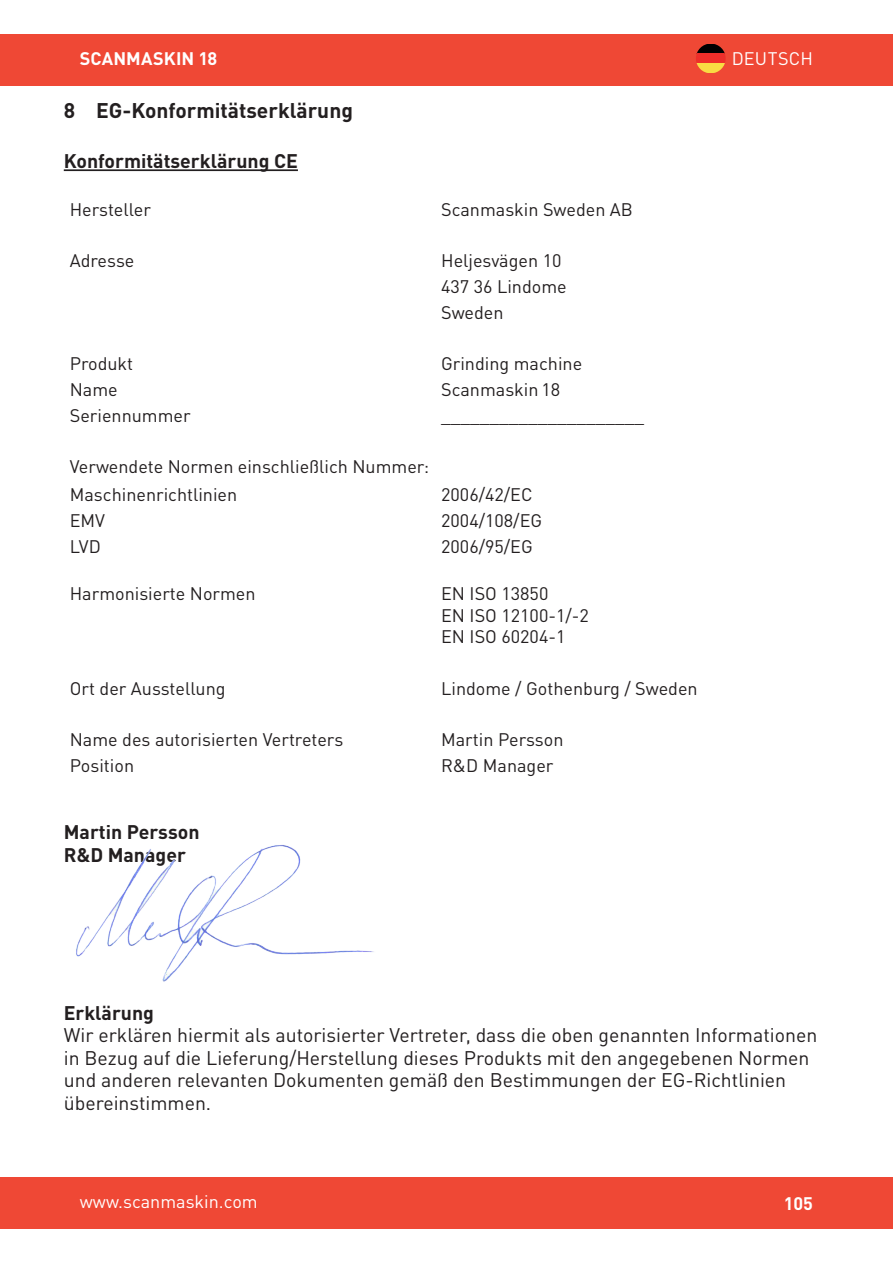
<style>
.page{position:relative;width:893px;height:1263px;background:#fff}
.page>*{position:absolute;margin:0;border:0;box-sizing:border-box;transform-origin:0 0}
.t1{font:700 21px "DIN Pro";color:#231f20}
.t2{font:19.5px/22.5px "DIN Pro";color:#231f20}
.t3{font:700 19.5px "DIN Pro";color:#231f20}
.t4{font:18px "DIN Pro";color:#231f20}
.t5{font:18px "DIN Pro";color:#fff}
.t6{font:700 18px "DIN Pro";color:#fff}
</style>
<div class="page">
<hr style="left:64px;top:169px;width:234px;height:2px;background:#231f20">
<img style="left:76px;top:845px;width:298px;height:137px">
<div style="left:0;top:34px;width:893px;height:51px;background:#ef4835"></div>
<div style="left:0;top:1178px;width:893px;height:51px;background:#ef4835"></div>
<svg style="left:696px;top:44px;width:29px;height:10px"></svg>
<div style="left:696px;top:54px;width:30px;height:9px;background:#ee2e2a"></div>
<svg style="left:696px;top:63px;width:29px;height:10px"></svg>
<p class="t6" style="left:80px;top:44px;width:139px">SCANMASKIN 18</p>
<p class="t5" style="left:732px;top:44px;width:83px">DEUTSCH</p>
<p class="t1" style="left:64px;top:94px;width:291px">8 EG-Konformitätserklärung</p>
<p class="t3" style="left:64px;top:145px;width:236px">Konformitätserklärung CE</p>
<p class="t4" style="left:70px;top:195px;width:83px">Hersteller</p>
<p class="t4" style="left:441px;top:195px;width:193px">Scanmaskin Sweden AB</p>
<p class="t4" style="left:70px;top:247px;width:66px">Adresse</p>
<p class="t4" style="left:441px;top:247px;width:122px">Heljesvägen 10</p>
<p class="t4" style="left:441px;top:272px;width:127px">437 36 Lindome</p>
<p class="t4" style="left:441px;top:298px;width:64px">Sweden</p>
<p class="t4" style="left:70px;top:350px;width:65px">Produkt</p>
<p class="t4" style="left:441px;top:350px;width:143px">Grinding machine</p>
<p class="t4" style="left:70px;top:375px;width:50px">Name</p>
<p class="t4" style="left:441px;top:375px;width:121px">Scanmaskin 18</p>
<p class="t4" style="left:70px;top:401px;width:122px">Seriennummer</p>
<p class="t4" style="left:441px;top:401px;width:204px">_____________________</p>
<p class="t4" style="left:70px;top:453px;width:361px">Verwendete Normen einschließlich Nummer:</p>
<p class="t4" style="left:70px;top:480px;width:169px">Maschinenrichtlinien</p>
<p class="t4" style="left:441px;top:480px;width:93px">2006/42/EC</p>
<p class="t4" style="left:70px;top:506px;width:37px">EMV</p>
<p class="t4" style="left:441px;top:506px;width:103px">2004/108/EG</p>
<p class="t4" style="left:70px;top:532px;width:32px">LVD</p>
<p class="t4" style="left:441px;top:532px;width:93px">2006/95/EG</p>
<p class="t4" style="left:70px;top:579px;width:187px">Harmonisierte Normen</p>
<p class="t4" style="left:441px;top:579px;width:109px">EN ISO 13850</p>
<p class="t4" style="left:441px;top:601px;width:149px">EN ISO 12100-1/-2</p>
<p class="t4" style="left:441px;top:622px;width:126px">EN ISO 60204-1</p>
<p class="t4" style="left:70px;top:674px;width:157px">Ort der Ausstellung</p>
<p class="t4" style="left:441px;top:674px;width:258px">Lindome / Gothenburg / Sweden</p>
<p class="t4" style="left:70px;top:725px;width:275px">Name des autorisierten Vertreters</p>
<p class="t4" style="left:441px;top:725px;width:124px">Martin Persson</p>
<p class="t4" style="left:70px;top:751px;width:66px">Position</p>
<p class="t4" style="left:441px;top:751px;width:114px">R&amp;D Manager</p>
<p class="t3" style="left:64px;top:817px;width:137px">Martin Persson</p>
<p class="t3" style="left:64px;top:840px;width:124px">R&amp;D Manager</p>
<p class="t3" style="left:64px;top:997px;width:92px">Erklärung</p>
<p class="t2" style="left:64px;top:1022px;width:755px">Wir erklären hiermit als autorisierter Vertreter, dass die oben genannten Informationen in Bezug auf die Lieferung/Herstellung dieses Produkts mit den angegebenen Normen und anderen relevanten Dokumenten gemäß den Bestimmungen der EG-Richtlinien übereinstimmen.</p>
<p class="t5" style="left:80px;top:1187px;width:179px">www.scanmaskin.com</p>
<p class="t6" style="left:784px;top:1189px;width:31px">105</p>
</div>
